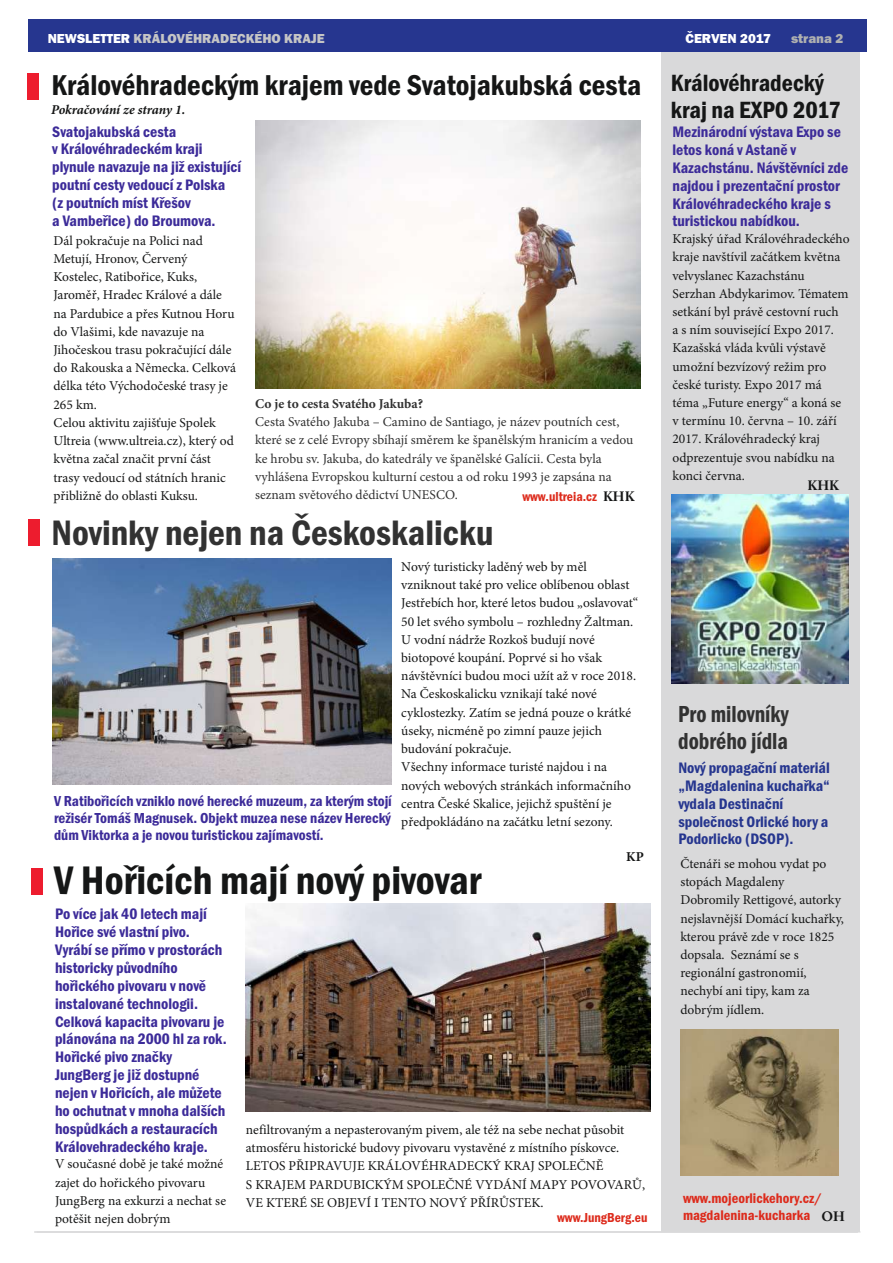
<style>
.page{position:relative;width:893px;height:1263px;background:#fff}
.page>*{position:absolute;margin:0;border:0;box-sizing:border-box;transform-origin:0 0}
.t1{font:600 condensed 41.25px "Franklin Gothic";color:#151616}
.t2{font:600 condensed 36.6px "Franklin Gothic";color:#323232}
.t3{font:600 condensed 29.7px "Franklin Gothic";color:#151616}
.t4{font:600 condensed 24.3px/27.6px "Franklin Gothic";color:#151616}
.t5{font:600 condensed 24px/27.2px "Franklin Gothic";color:#323232;scale:.92 1}
.t6{font:600 condensed 15.75px/17.9px "Franklin Gothic";color:#3c2b99}
.t7{font:600 condensed 15.75px/17.9px "Franklin Gothic";color:#26368f}
.t8{font:600 condensed 15px/17px "Franklin Gothic";color:#3c2b99;text-align:justify}
.t9{font:600 condensed 14.4px/16.4px "Franklin Gothic";color:#dd2b1c}
.t10{font:13.5px/18.1px "Minion Pro";color:#151616}
.t11{font:13.5px/18.1px "Minion Pro";color:#323232}
.t12{font:800 13.5px "Franklin Gothic";color:#c5c5c5}
.t13{font:600 condensed 13.5px "Franklin Gothic";color:#dd2b1c}
.t14{font:700 13.5px "Minion Pro";color:#323232}
.t15{font:italic 700 13.5px "Minion Pro";letter-spacing:-.005em;color:#151616}
.t16{font:800 13.5px "Franklin Gothic";color:#fff}
.t17{font:800 13.5px "Franklin Gothic";color:#afb0b0}
.t18{font:700 13.5px "Adobe Caslon Pro";color:#151616}
.t19{font:700 13.5px "Minion Pro";color:#151616}
.s1{color:#fff}
.s2{font-family:"Adobe Caslon Pro";font-weight:700;font-stretch:normal;color:#151616}
</style>
<div class="page">
<div style="left:661px;top:51px;width:198px;height:1181px;background:#d9d9da"></div>
<div style="left:28px;top:20px;width:839px;height:32px;background:#26368f"></div>
<div style="left:28px;top:74px;width:11px;height:26px;background:#ed1c2e"></div>
<hr style="left:34px;top:1231px;width:824px;height:1px;background:#d9d9da">
<hr style="left:37px;top:1231px;width:824px;height:1px;background:#d9d9da">
<div style="left:31px;top:868px;width:12px;height:26px;background:#ed1c2e"></div>
<img style="left:246px;top:903px;width:404px;height:208px">
<img style="left:672px;top:494px;width:176px;height:189px">
<img style="left:255px;top:121px;width:385px;height:267px">
<img style="left:680px;top:1029px;width:158px;height:147px">
<div style="left:29px;top:520px;width:11px;height:26px;background:#ed1c2e"></div>
<img style="left:53px;top:559px;width:338px;height:225px">
<p class="t12" style="left:48px;top:33px;width:278px"><span class="s1">NEWSLETTER</span> KRÁLOVÉHRADECKÉHO KRAJE</p>
<h3 class="t3" style="left:51px;top:74px;width:591px">Královéhradeckým krajem vede Svatojakubská cesta</h3>
<p class="t15" style="left:51px;top:104px;width:136px">Pokračování ze strany 1.</p>
<p class="t6" style="left:52px;top:124px;width:190px">Svatojakubská cesta<br>v Královéhradeckém kraji plynule navazuje na již existující poutní cesty vedoucí z Polska<br>(z poutních míst Křešov<br>a Vambeřice) do Broumova.</p>
<p class="t10" style="left:53px;top:233px;width:184px">Dál pokračuje na Polici nad<br>Metují, Hronov, Červený<br>Kostelec, Ratibořice, Kuks,<br>Jaroměř, Hradec Králové a dále na Pardubice a přes Kutnou Horu do Vlašimi, kde navazuje na<br>Jihočeskou trasu pokračující dále do Rakouska a Německa. Celková délka této Východočeské trasy je<br>265 km.<br>Celou aktivitu zajišťuje Spolek<br>Ultreia (www.ultreia.cz), který od května začal značit první část trasy vedoucí od státních hranic přibližně do oblasti Kuksu.</p>
<p class="t14" style="left:255px;top:398px;width:169px">Co je to cesta Svatého Jakuba?</p>
<p class="t11" style="left:255px;top:414px;width:380px">Cesta Svatého Jakuba – Camino de Santiago, je název poutních cest, které se z celé Evropy sbíhají směrem ke španělským hranicím a vedou ke hrobu sv. Jakuba, do katedrály ve španělské Galícii. Cesta byla vyhlášena Evropskou kulturní cestou a od roku 1993 je zapsána na seznam světového dědictví UNESCO.</p>
<p class="t13" style="left:522px;top:492px;width:114px">www.ultreia.cz <span class="s2">KHK</span></p>
<h2 class="t2" style="left:51px;top:519px;width:444px">Novinky nejen na Českoskalicku</h2>
<p class="t8" style="left:54px;top:794px;width:339px">V Ratibořicích vzniklo nové herecké muzeum, za kterým stojí režisér Tomáš Magnusek. Objekt muzea nese název Herecký dům Viktorka a je novou turistickou zajímavostí.</p>
<p class="t10" style="left:401px;top:559px;width:238px">Nový turisticky laděný web by měl vzniknout také pro velice oblíbenou oblast Jestřebích hor, které letos budou „oslavovat“ 50 let svého symbolu – rozhledny Žaltman.<br>U vodní nádrže Rozkoš budují nové biotopové koupání. Poprvé si ho však návštěvníci budou moci užít až v roce 2018.<br>Na Českoskalicku vznikají také nové cyklostezky. Zatím se jedná pouze o krátké úseky, nicméně po zimní pauze jejich budování pokračuje.<br>Všechny informace turisté najdou i na nových webových stránkách informačního centra České Skalice, jejichž spuštění je předpokládáno na začátku letní sezony.</p>
<p class="t19" style="left:626px;top:851px;width:19px">KP</p>
<h1 class="t1" style="left:54px;top:865px;width:429px">V Hořicích mají nový pivovar</h1>
<p class="t6" style="left:55px;top:906px;width:173px">Po více jak 40 letech mají<br>Hořice své vlastní pivo.<br>Vyrábí se přímo v prostorách historicky původního hořického pivovaru v nově instalované technologii.<br>Celková kapacita pivovaru je plánována na 2000 hl za rok.<br>Hořické pivo značky<br>JungBerg je již dostupné nejen v Hořicích, ale můžete ho ochutnat v mnoha dalších hospůdkách a restauracích<br>Královehradeckého kraje.</p>
<p class="t10" style="left:55px;top:1156px;width:173px">V současné době je také možné zajet do hořického pivovaru<br>JungBerg na exkurzi a nechat se potěšit nejen dobrým</p>
<p class="t10" style="left:246px;top:1122px;width:401px">nefiltrovaným a nepasterovaným pivem, ale též na sebe nechat působit atmosféru historické budovy pivovaru vystavěné z místního pískovce.<br>LETOS PŘIPRAVUJE KRÁLOVÉHRADECKÝ KRAJ SPOLEČNĚ<br>S KRAJEM PARDUBICKÝM SPOLEČNÉ VYDÁNÍ MAPY POVOVARŮ, VE KTERÉ SE OBJEVÍ I TENTO NOVÝ PŘÍRŮSTEK.</p>
<p class="t13" style="left:557px;top:1213px;width:92px">www.JungBerg.eu</p>
<p class="t16" style="left:686px;top:34px;width:87px">ČERVEN 2017</p>
<p class="t17" style="left:791px;top:34px;width:54px">strana 2</p>
<h3 class="t4" style="left:671px;top:71px;width:171px">Královéhradecký kraj na EXPO 2017</h3>
<p class="t6" style="left:672px;top:124px;width:177px">Mezinárodní výstava Expo se letos koná v Astaně v<br>Kazachstánu. Návštěvníci zde najdou i prezentační prostor<br>Královéhradeckého kraje s turistickou nabídkou.</p>
<p class="t10" style="left:672px;top:231px;width:179px">Krajský úřad Královéhradeckého kraje navštívil začátkem května velvyslanec Kazachstánu<br>Serzhan Abdykarimov. Tématem setkání byl právě cestovní ruch<br>a s ním související Expo 2017.<br>Kazašská vláda kvůli výstavě umožní bezvízový režim pro české turisty. Expo 2017 má téma „Future energy“ a koná se v termínu 10. června – 10. září<br>2017. Královéhradecký kraj odprezentuje svou nabídku na konci června.</p>
<p class="t18" style="left:807px;top:480px;width:33px">KHK</p>
<h3 class="t5" style="left:678px;top:702px;width:122px">Pro milovníky dobrého jídla</h3>
<p class="t7" style="left:678px;top:760px;width:153px">Nový propagační materiál „Magdalenina kuchařka“ vydala Destinační společnost Orlické hory a<br>Podorlicko (DSOP).</p>
<p class="t10" style="left:680px;top:856px;width:165px">Čtenáři se mohou vydat po stopách Magdaleny<br>Dobromily Rettigové, autorky nejslavnější Domácí kuchařky, kterou právě zde v roce 1825 dopsala. Seznámí se s regionální gastronomií, nechybí ani tipy, kam za dobrým jídlem.</p>
<p class="t9" style="left:683px;top:1191px;width:163px">www.mojeorlickehory.cz/ magdalenina-kucharka <sub>OH</sub></p>
</div>
